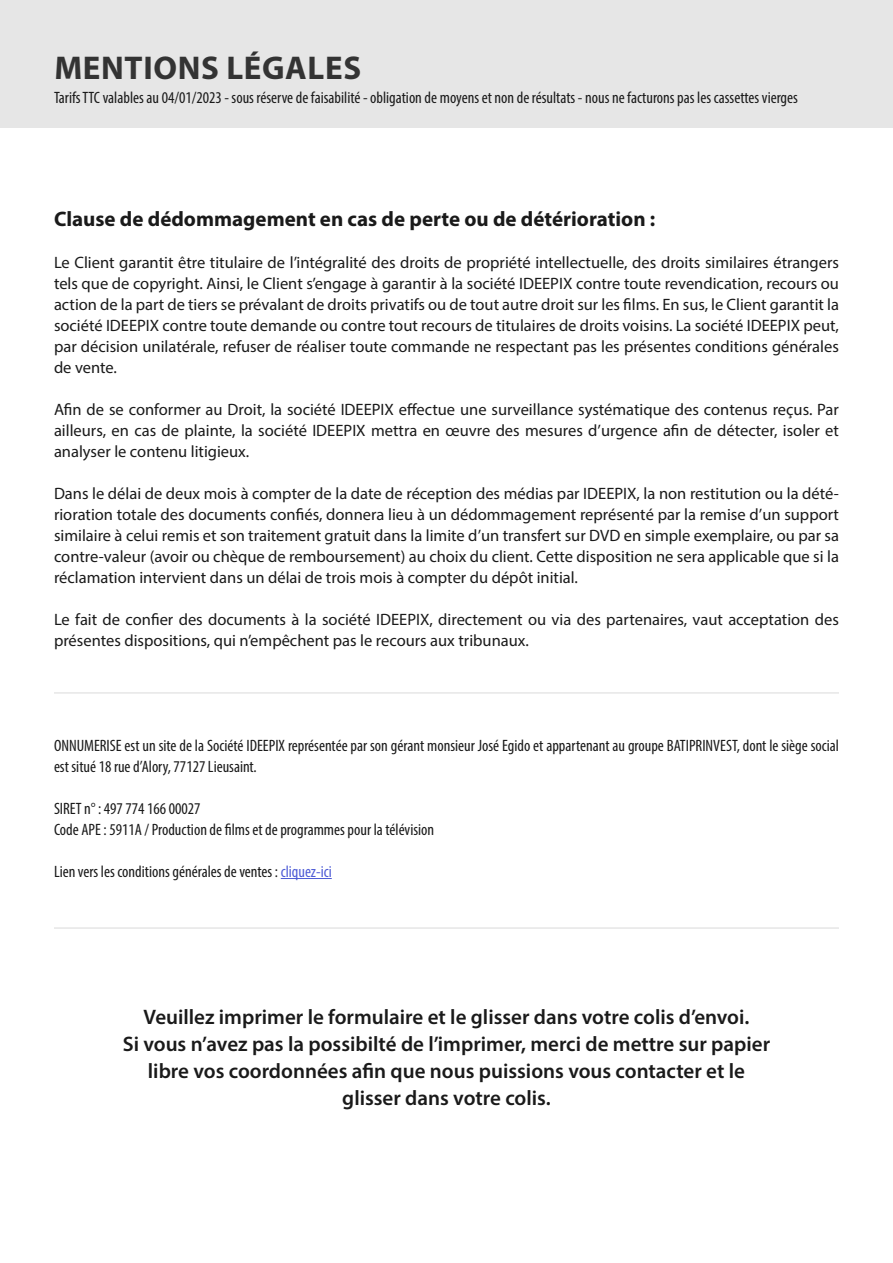
<style>
.page{position:relative;width:893px;height:1263px;background:#fff}
.page>*{position:absolute;margin:0;border:0;box-sizing:border-box;transform-origin:0 0}
.t1{font:700 33px "Myriad Pro";letter-spacing:.02em;color:#333}
.t2{font:600 21px/27px "Myriad Pro";color:#1a1a1a;text-align:center}
.Style_de_paragraphe{font:700 21px "Myriad Pro";color:#1a1a1a}
.Style_de_paragraphe-2{font:16.5px/21px "Myriad Pro";color:#1a1a1a;text-align:justify}
.Style_de_paragraphe-3{font:condensed 16.5px/21px "Myriad Pro";color:#1a1a1a}
.s1{color:#4f5cd6}
</style>
<div class="page">
<div style="left:0;top:0;width:893px;height:127px;background:#e6e6e6"></div>
<hr style="left:281px;top:878px;width:51px;height:1px;background:#4f5cd6">
<hr style="left:54px;top:692px;width:785px;height:2px;background:#e6e6e6">
<hr style="left:54px;top:927px;width:785px;height:2px;background:#e6e6e6">
<p class="t1" style="left:54px;top:46px;width:308px">MENTIONS LÉGALES</p>
<p class="Style_de_paragraphe-3" style="left:54px;top:87px;width:745px">Tarifs TTC valables au 04/01/2023 - sous réserve de faisabilité - obligation de moyens et non de résultats - nous ne facturons pas les cassettes vierges</p>
<p class="Style_de_paragraphe" style="left:54px;top:205px;width:603px">Clause de dédommagement en cas de perte ou de détérioration :</p>
<p class="Style_de_paragraphe-2" style="left:54px;top:251px;width:786px">Le Client garantit être titulaire de l’intégralité des droits de propriété intellectuelle, des droits similaires étrangers tels que de copyright. Ainsi, le Client s’engage à garantir à la société IDEEPIX contre toute revendication, recours ou action de la part de tiers se prévalant de droits privatifs ou de tout autre droit sur les films. En sus, le Client garantit la société IDEEPIX contre toute demande ou contre tout recours de titulaires de droits voisins. La société IDEEPIX peut, par décision unilatérale, refuser de réaliser toute commande ne respectant pas les présentes conditions générales de vente.</p>
<p class="Style_de_paragraphe-2" style="left:54px;top:398px;width:786px">Afin de se conformer au Droit, la société IDEEPIX effectue une surveillance systématique des contenus reçus. Par ailleurs, en cas de plainte, la société IDEEPIX mettra en œuvre des mesures d’urgence afin de détecter, isoler et analyser le contenu litigieux.</p>
<p class="Style_de_paragraphe-2" style="left:54px;top:482px;width:786px">Dans le délai de deux mois à compter de la date de réception des médias par IDEEPIX, la non restitution ou la dété&shy;rioration totale des documents confiés, donnera lieu à un dédommagement représenté par la remise d’un support similaire à celui remis et son traitement gratuit dans la limite d’un transfert sur DVD en simple exemplaire, ou par sa contre-valeur (avoir ou chèque de remboursement) au choix du client. Cette disposition ne sera applicable que si la réclamation intervient dans un délai de trois mois à compter du dépôt initial.</p>
<p class="Style_de_paragraphe-2" style="left:54px;top:608px;width:786px">Le fait de confier des documents à la société IDEEPIX, directement ou via des partenaires, vaut acceptation des présentes dispositions, qui n’empêchent pas le recours aux tribunaux.</p>
<p class="Style_de_paragraphe-3" style="left:54px;top:735px;width:787px">ONNUMERISE est un site de la Société IDEEPIX représentée par son gérant monsieur José Egido et appartenant au groupe BATIPRINVEST, dont le siège social est situé 18 rue d’Alory, 77127 Lieusaint.</p>
<p class="Style_de_paragraphe-3" style="left:54px;top:798px;width:148px">SIRET n° : 497 774 166 00027</p>
<p class="Style_de_paragraphe-3" style="left:54px;top:819px;width:382px">Code APE : 5911A / Production de films et de programmes pour la télévision</p>
<p class="Style_de_paragraphe-3" style="left:54px;top:861px;width:279px">Lien vers les conditions générales de ventes : <span class="s1">cliquez-ici</span></p>
<p class="t2" style="left:144px;top:1003px;width:607px">Veuillez imprimer le formulaire et le glisser dans votre colis d’envoi.</p>
<p class="t2" style="left:123px;top:1030px;width:649px">Si vous n’avez pas la possibilté de l’imprimer, merci de mettre sur papier libre vos coordonnées afin que nous puissions vous contacter et le</p>
<p class="t2" style="left:342px;top:1084px;width:210px">glisser dans votre colis.</p>
</div>
